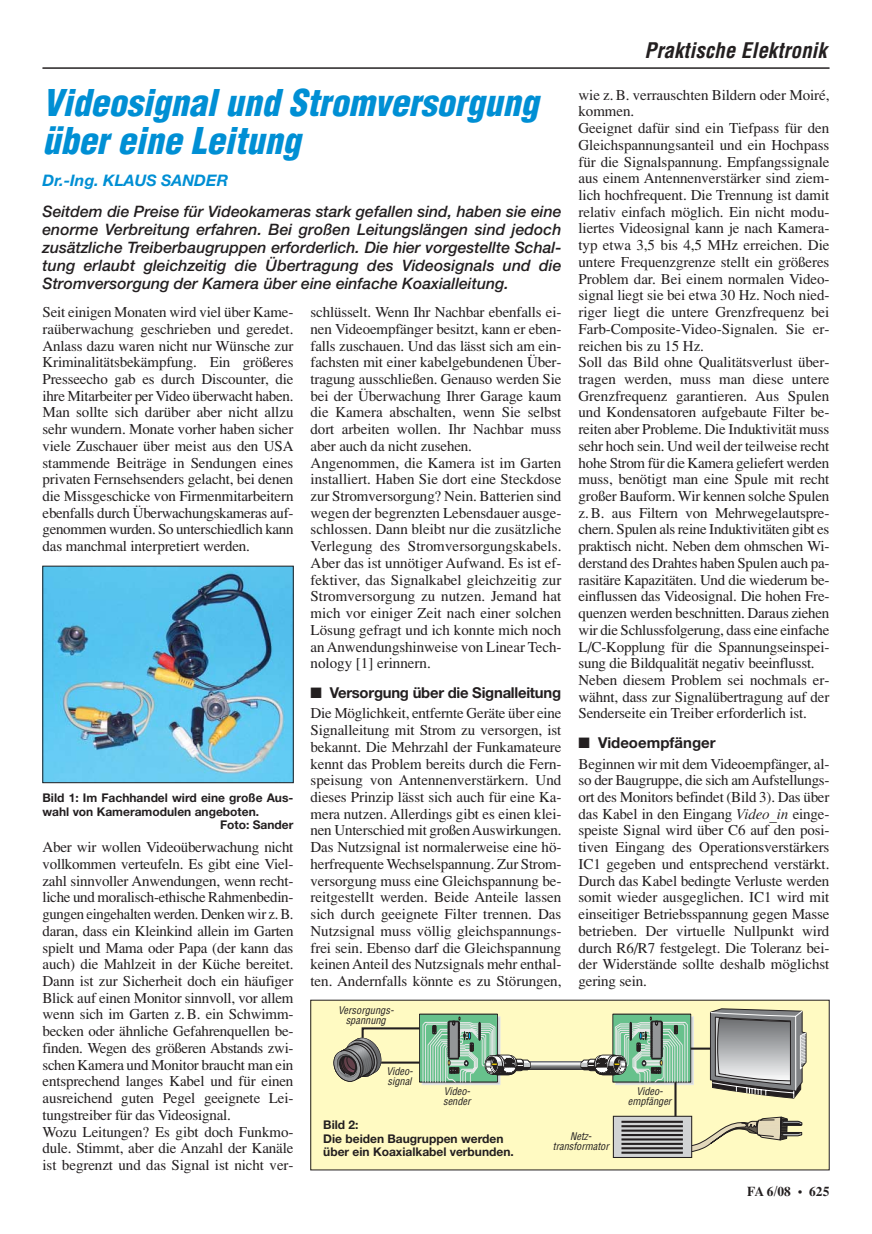
<style>
.page{position:relative;width:872px;height:1234px;background:#fff}
.page>*{position:absolute;margin:0;border:0;box-sizing:border-box;transform-origin:0 0}
.t1{font:italic 900 condensed 36px/37.5px "Helvetica";color:#008fd4}
.t2{font:italic 700 condensed 21px "Helvetica";color:#231f20}
.t3{font:italic 700 15.9px "Helvetica Neue";color:#008fd4}
.t4{font:italic 500 15.75px/18px "Helvetica Neue";color:#231f20;text-align:justify}
.t5{font:15px/16.6px "Times";letter-spacing:-.01em;color:#231f20;text-align:justify}
.t6{font:700 15px "Helvetica Neue";letter-spacing:-.015em;color:#231f20}
.t7{font:700 13.5px "Times";color:#231f20}
.t8{font:700 12px/13.5px "Helvetica Neue";color:#231f20}
.t9{font:italic condensed 10.35px/10.4px "Helvetica";color:#231f20;text-align:center}
.s1{font-style:italic}
</style>
<div class="page">
<hr style="left:43px;top:68px;width:786px;height:1px;background:#231f20">
<div style="left:311px;top:999px;width:518px;height:170px;background:#fffac2"></div>
<hr style="left:674px;top:1077px;width:2px;height:45px;background:#231f20">
<svg style="left:692px;top:1116px;width:111px;height:36px"></svg>
<svg style="left:333px;top:1008px;width:473px;height:90px"></svg>
<svg style="left:613px;top:1115px;width:79px;height:42px;background:#a4a4a4"></svg>
<hr style="left:621px;top:1120px;width:62px;height:2px;background:#231f20">
<hr style="left:621px;top:1124px;width:62px;height:2px;background:#231f20">
<hr style="left:621px;top:1129px;width:62px;height:2px;background:#231f20">
<hr style="left:621px;top:1133px;width:62px;height:2px;background:#231f20">
<hr style="left:621px;top:1138px;width:62px;height:2px;background:#231f20">
<hr style="left:621px;top:1142px;width:62px;height:2px;background:#231f20">
<hr style="left:621px;top:1146px;width:62px;height:2px;background:#231f20">
<hr style="left:621px;top:1151px;width:62px;height:2px;background:#231f20">
<img style="left:45px;top:567px;width:246px;height:213px">
<h2 class="t2" style="left:644px;top:43px;width:184px">Praktische Elektronik</h2>
<h1 class="t1" style="left:43px;top:87px;width:505px">Videosignalund Stromversorgung übereine Leitung</h1>
<p class="t3" style="left:43px;top:174px;width:187px">Dr.-Ing. KLAUS SANDER</p>
<p class="t4" style="left:43px;top:203px;width:520px">Seitdem die Preise für Videokameras stark gefallen sind, haben sie eine enorme Verbreitung erfahren. Bei großen Leitungslängen sind jedoch zusätzliche Treiberbaugruppen erforderlich. Die hier vorgestellte Schal&shy;tung erlaubt gleichzeitig die Übertragung des Videosignals und die Stromversorgung der Kamera über eine einfache Koaxialleitung.</p>
<p class="t5" style="left:578px;top:88px;width:252px;text-align:left">wie z. B. verrauschten Bildern oder Moiré, kommen.<br>Geeignet dafür sind ein Tiefpass für den Gleichspannungsanteil und ein Hochpass für die Signalspannung. Empfangssignale aus einem Antennenverstärker sind ziem&shy;lich hochfrequent. Die Trennung ist damit relativ einfach möglich. Ein nicht modu&shy;liertes Videosignal kann je nach Kamera&shy;typ etwa 3,5 bis 4,5 MHz erreichen. Die untere Frequenzgrenze stellt ein größeres Problem dar. Bei einem normalen Video&shy;signal liegt sie bei etwa 30 Hz. Noch nied&shy;riger liegt die untere Grenzfrequenz bei Farb-Composite-Video-Signalen. Sie er&shy;reichen bis zu 15 Hz.<br>Soll das Bild ohne Qualitätsverlust über&shy;tragen werden, muss man diese untere Grenzfrequenz garantieren. Aus Spulen und Kondensatoren aufgebaute Filter be&shy;reiten aber Probleme. Die Induktivität muss sehr hoch sein. Und weil der teilweise recht hohe Strom für die Kamera geliefert werden muss, benötigt man eine Spule mit recht großer Bauform. Wir kennen solche Spulen z. B. aus Filtern von Mehrwegelautspre&shy;chern. Spulen als reine Induktivitäten gibt es praktisch nicht. Neben dem ohmschen Wi&shy;derstand des Drahtes haben Spulen auch pa&shy;rasitäre Kapazitäten. Und die wiederum be&shy;einflussen das Videosignal. Die hohen Fre&shy;quenzen werden beschnitten. Daraus ziehen wir die Schlussfolgerung, dass eine einfache L/C-Kopplung für die Spannungseinspei&shy;sung die Bildqualität negativ beeinflusst.<br>Neben diesem Problem sei nochmals er&shy;wähnt, dass zur Signalübertragung auf der Senderseite ein Treiber erforderlich ist.</p>
<p class="t6" style="left:578px;top:737px;width:139px">■ Videoempfänger</p>
<p class="t5" style="left:578px;top:756px;width:252px">Beginnen wir mit dem Videoempfänger, al&shy;so der Baugruppe, die sich am Aufstellungs&shy;ort des Monitors befindet (Bild 3). Das über das Kabel in den Eingang <span class="s1">Video_in</span> einge&shy;speiste Signal wird über C6 auf den posi&shy;tiven Eingang des Operationsverstärkers IC1 gegeben und entsprechend verstärkt.<br>Durch das Kabel bedingte Verluste werden somit wieder ausgeglichen. IC1 wird mit einseitiger Betriebsspannung gegen Masse betrieben. Der virtuelle Nullpunkt wird durch R6/R7 festgelegt. Die Toleranz bei&shy;der Widerstände sollte deshalb möglichst gering sein.</p>
<p class="t5" style="left:43px;top:305px;width:252px">Seit einigen Monaten wird viel über Kame&shy;raüberwachung geschrieben und geredet.<br>Anlass dazu waren nicht nur Wünsche zur Kriminalitätsbekämpfung. Ein größeres Presseecho gab es durch Discounter, die ihre Mitarbeiter per Video überwacht haben.<br>Man sollte sich darüber aber nicht allzu sehr wundern. Monate vorher haben sicher viele Zuschauer über meist aus den USA stammende Beiträge in Sendungen eines privaten Fernsehsenders gelacht, bei denen die Missgeschicke von Firmenmitarbeitern ebenfalls durch Überwachungskameras auf&shy;genommen wurden. So unterschiedlich kann das manchmal interpretiert werden.</p>
<p class="t5" style="left:310px;top:305px;width:252px;text-align:left">schlüsselt. Wenn Ihr Nachbar ebenfalls ei&shy;nen Videoempfänger besitzt, kann er eben&shy;falls zuschauen. Und das lässt sich am ein&shy;fachsten mit einer kabelgebundenen Über&shy;tragung ausschließen. Genauso werden Sie bei der Überwachung Ihrer Garage kaum die Kamera abschalten, wenn Sie selbst dort arbeiten wollen. Ihr Nachbar muss aber auch da nicht zusehen.<br>Angenommen, die Kamera ist im Garten installiert. Haben Sie dort eine Steckdose zur Stromversorgung? Nein. Batterien sind wegen der begrenzten Lebensdauer ausge&shy;schlossen. Dann bleibt nur die zusätzliche Verlegung des Stromversorgungskabels.<br>Aber das ist unnötiger Aufwand. Es ist ef&shy;fektiver, das Signalkabel gleichzeitig zur Stromversorgung zu nutzen. Jemand hat mich vor einiger Zeit nach einer solchen Lösung gefragt und ich konnte mich noch an Anwendungshinweise von Linear Tech&shy;nology [1] erinnern.</p>
<p class="t6" style="left:310px;top:687px;width:252px">■ Versorgung über die Signalleitung</p>
<p class="t5" style="left:310px;top:706px;width:252px">Die Möglichkeit, entfernte Geräte über eine Signalleitung mit Strom zu versorgen, ist bekannt. Die Mehrzahl der Funkamateure kennt das Problem bereits durch die Fern&shy;speisung von Antennenverstärkern. Und dieses Prinzip lässt sich auch für eine Ka&shy;mera nutzen. Allerdings gibt es einen klei&shy;nen Unterschied mit großen Auswirkungen.<br>Das Nutzsignal ist normalerweise eine hö&shy;herfrequente Wechselspannung. Zur Strom&shy;versorgung muss eine Gleichspannung be&shy;reitgestellt werden. Beide Anteile lassen sich durch geeignete Filter trennen. Das Nutzsignal muss völlig gleichspannungs&shy;frei sein. Ebenso darf die Gleichspannung keinen Anteil des Nutzsignals mehr enthal&shy;ten. Andernfalls könnte es zu Störungen,</p>
<p class="t8" style="left:43px;top:792px;width:252px">Bild 1: Im Fachhandel wird eine große Aus-</p>
<p class="t8" style="left:43px;top:805px;width:218px">wahl von Kameramodulen angeboten.</p>
<p class="t8" style="left:220px;top:819px;width:75px">Foto: Sander</p>
<p class="t5" style="left:43px;top:840px;width:252px;text-align:left">Aber wir wollen Videoüberwachung nicht vollkommen verteufeln. Es gibt eine Viel&shy;zahl sinnvoller Anwendungen, wenn recht&shy;liche und moralisch-ethische Rahmenbedin&shy;gungen eingehalten werden. Denken wir z. B. daran, dass ein Kleinkind allein im Garten spielt und Mama oder Papa (der kann das auch) die Mahlzeit in der Küche bereitet.<br>Dann ist zur Sicherheit doch ein häufiger Blick auf einen Monitor sinnvoll, vor allem wenn sich im Garten z. B. ein Schwimm&shy;becken oder ähnliche Gefahrenquellen be&shy;finden. Wegen des größeren Abstands zwi&shy;schen Kamera und Monitor braucht man ein entsprechend langes Kabel und für einen ausreichend guten Pegel geeignete Lei&shy;tungstreiber für das Videosignal.<br>Wozu Leitungen? Es gibt doch Funkmo&shy;dule. Stimmt, aber die Anzahl der Kanäle ist begrenzt und das Signal ist nicht ver-</p>
<p class="t9" style="left:338px;top:1005px;width:59px">Versorgungs&shy;spannung</p>
<p class="t9" style="left:386px;top:1066px;width:30px;text-align:left">Video&shy;signal</p>
<p class="t9" style="left:443px;top:1086px;width:31px;text-align:left">Video&shy;sender</p>
<p class="t9" style="left:628px;top:1086px;width:47px">Video&shy;empfänger</p>
<p class="t9" style="left:553px;top:1131px;width:60px">Netz&shy;transformator</p>
<p class="t8" style="left:323px;top:1119px;width:192px">Bild 2:<br>Die beiden Baugruppen werden über ein Koaxialkabel verbunden.</p>
<p class="t7" style="left:747px;top:1186px;width:84px">FA 6/08 • 625</p>
</div>
